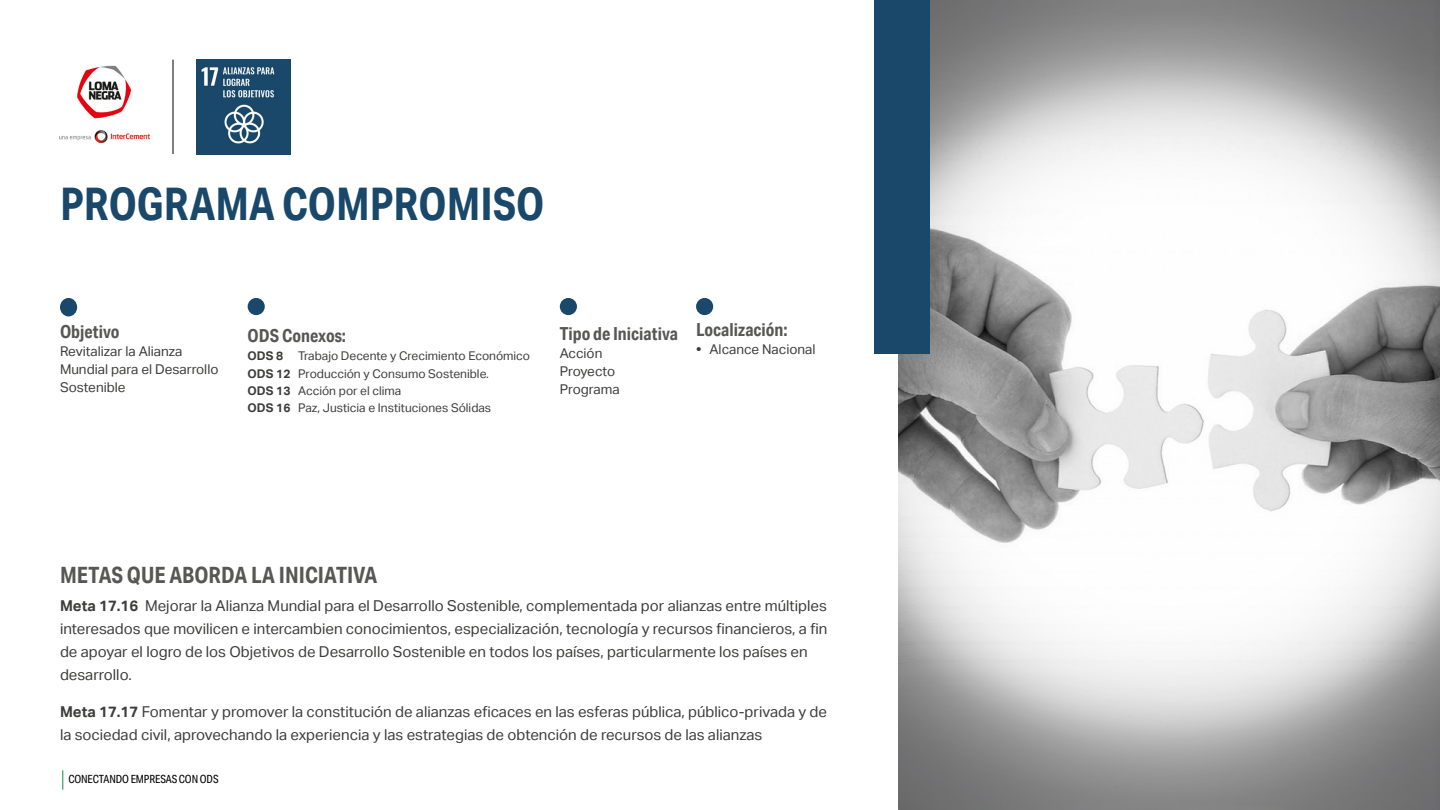
<style>
.page{position:relative;width:1440px;height:810px;background:#fff}
.page>*{position:absolute;margin:0;border:0;box-sizing:border-box;transform-origin:0 0}
.t1{font:700 45px "Aktiv Grotesk Cd";color:#19486a}
.t2{font:700 22.5px "Aktiv Grotesk Cd";color:#575756}
.t3{font:700 18px "Aktiv Grotesk Cd";color:#575756}
.t4{font:15px/23.2px "Aktiv Grotesk";color:#3c3c3b}
.t5{font:13.5px/18px "Aktiv Grotesk";color:#3c3c3b}
.t6{font:12px/17.2px "Aktiv Grotesk";color:#3c3c3b}
.t7{font:11.25px "Aktiv Grotesk Cd";letter-spacing:-.01em;color:#000}
.s1{font-weight:700}
</style>
<div class="page">
<svg style="left:62px;top:770px;width:1px;height:20px"></svg>
<img style="left:898px;top:0;width:542px;height:810px">
<div style="left:874px;top:0;width:56px;height:354px;background:#19486a"></div>
<img style="left:196px;top:60px;width:95px;height:94px">
<hr style="left:173px;top:60px;width:1px;height:94px;background:#000">
<img style="left:60px;top:65px;width:89px;height:78px">
<div style="left:60px;top:298px;width:17px;height:18px;background:#19486a;border-radius:50%"></div>
<div style="left:560px;top:298px;width:17px;height:17px;background:#19486a;border-radius:50%"></div>
<div style="left:696px;top:298px;width:17px;height:17px;background:#19486a;border-radius:50%"></div>
<div style="left:248px;top:298px;width:17px;height:17px;background:#19486a;border-radius:50%"></div>
<h1 class="t1" style="left:60px;top:176px;width:486px">PROGRAMA COMPROMISO</h1>
<p class="t3" style="left:60px;top:320px;width:61px">Objetivo</p>
<p class="t5" style="left:60px;top:342px;width:160px">Revitalizar la Alianza<br>Mundial para el Desarrollo<br>Sostenible</p>
<p class="t3" style="left:248px;top:325px;width:100px">ODS Conexos:</p>
<p class="t6" style="left:248px;top:348px;width:284px"><span class="s1">ODS 8</span> Trabajo Decente y Crecimiento Económico <span class="s1">ODS 12</span> Producción y Consumo Sostenible.<br><span class="s1">ODS 13</span> Acción por el clima<br><span class="s1">ODS 16</span> Paz, Justicia e Instituciones Sólidas</p>
<p class="t3" style="left:560px;top:322px;width:120px">Tipo de Iniciativa</p>
<p class="t5" style="left:560px;top:344px;width:61px">Acción<br>Proyecto<br>Programa</p>
<p class="t3" style="left:696px;top:318px;width:93px">Localización:</p>
<p class="t5" style="left:696px;top:340px;width:121px"><span class="s1">•</span> Alcance Nacional</p>
<h2 class="t2" style="left:60px;top:562px;width:319px">METAS QUE ABORDA LA INICIATIVA</h2>
<p class="t4" style="left:60px;top:594px;width:769px"><span class="s1">Meta 17.16</span> Mejorar la Alianza Mundial para el Desarrollo Sostenible, complementada por alianzas entre múltiples interesados que movilicen e intercambien conocimientos, especialización, tecnología y recursos financieros, a fin de apoyar el logro de los Objetivos de Desarrollo Sostenible en todos los países, particularmente los países en desarrollo.</p>
<p class="t4" style="left:60px;top:700px;width:769px"><span class="s1">Meta 17.17</span> Fomentar y promover la constitución de alianzas eficaces en las esferas pública, público-privada y de la sociedad civil, aprovechando la experiencia y las estrategias de obtención de recursos de las alianzas</p>
<p class="t7" style="left:68px;top:773px;width:152px">CONECTANDO EMPRESAS CON ODS</p>
</div>
